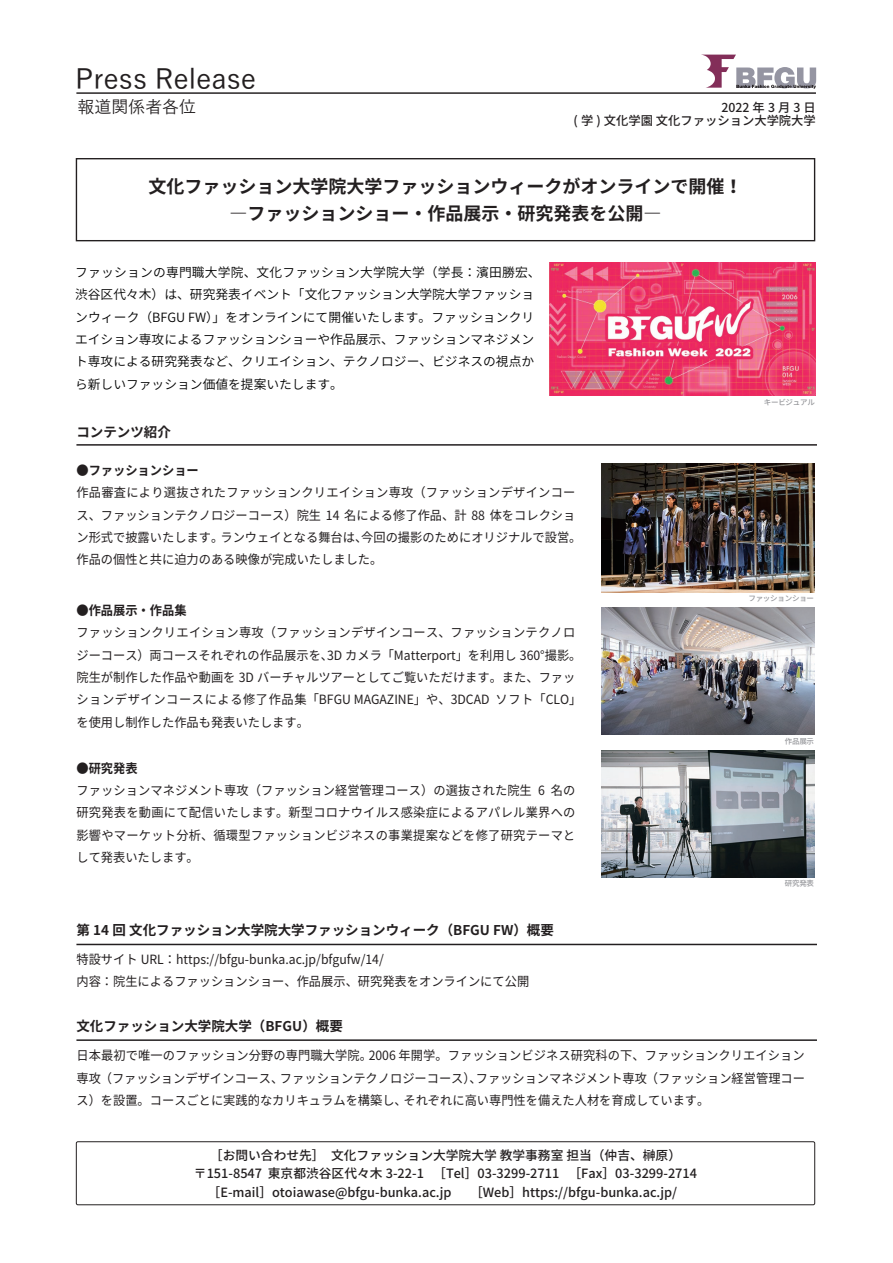
<style>
.page{position:relative;width:893px;height:1263px;background:#fff}
.page>*{position:absolute;margin:0;border:0;box-sizing:border-box;transform-origin:0 0}
.t1{font:500 27.75px "Yu Gothic";color:#231f20}
.t2{font:700 18px/26.5px "Noto Sans CJ Kjp";color:#231f20;text-align:center}
.t3{font:500 16.95px "Yu Gothic";color:#231f20}
.t4{font:700 13.5px "Noto Sans CJ Kjp";color:#231f20}
.t5{font:12.75px/22.4px "Noto Sans CJ Kjp";color:#231f20;scale:.96 1}
.t6{font:600 12.75px/22.4px "Noto Sans CJ Kjp";color:#030303}
.t7{font:500 12.75px/18.5px "Noto Sans CJ Kjp";color:#231f20;text-align:center}
.t8{font:700 12.75px "Noto Sans CJ Kjp";color:#231f20;scale:.96 1}
.t9{font:500 12.3px/13.8px "Noto Sans CJ Kjp";color:#231f20;text-align:right}
.t10{font:500 7.5px "Noto Sans CJ Kjp";letter-spacing:-.03em;color:#97989c}
</style>
<div class="page">
<div style="left:76px;top:1141px;width:739px;height:64px;border:1px solid #231f20;border-radius:2px"></div>
<hr style="left:76px;top:92px;width:740px;height:2px;background:#231f20">
<div style="left:76px;top:158px;width:739px;height:83px;border:1px solid #231f20"></div>
<svg style="left:703px;top:55px;width:113px;height:34px"></svg>
<hr style="left:76px;top:444px;width:741px;height:2px;background:#231f20">
<hr style="left:76px;top:1039px;width:741px;height:2px;background:#231f20">
<hr style="left:76px;top:944px;width:741px;height:1px;background:#231f20">
<img style="left:601px;top:607px;width:213px;height:128px">
<img style="left:602px;top:750px;width:213px;height:127px">
<img style="left:601px;top:464px;width:213px;height:128px">
<img style="left:549px;top:262px;width:266px;height:133px">
<h1 class="t1" style="left:75px;top:53px;width:210px">Press Release　</h1>
<h3 class="t3" style="left:78px;top:91px;width:120px">報道関係者各位</h3>
<p class="t9" style="left:574px;top:100px;width:244px">2022年3月3日<br>( 学 ) 文化学園 文化ファッション大学院大学</p>
<h2 class="t2" style="left:148px;top:174px;width:595px">文化ファッション大学院大学ファッションウィークがオンラインで開催！―ファッションショー・作品展示・研究発表を公開―</h2>
<p class="t6" style="left:75px;top:261px;width:467px">ファッションの専門職大学院、文化ファッション大学院大学（学長：濱田勝宏、渋谷区代々木）は、研究発表イベント「文化ファッション大学院大学ファッションウィーク（BFGU FW）」をオンラインにて開催いたします。ファッションクリエイション専攻によるファッションショーや作品展示、ファッションマネジメント専攻による研究発表など、クリエイション、テクノロジー、ビジネスの視点から新しいファッション価値を提案いたします。</p>
<p class="t4" style="left:76px;top:425px;width:96px">コンテンツ紹介</p>
<p class="t8" style="left:76px;top:463px;width:129px">●ファッションショー</p>
<p class="t5" style="left:76px;top:482px;width:528px">作品審査により選抜されたファッションクリエイション専攻（ファッションデザインコース、ファッションテクノロジーコース）院生 14 名による修了作品、計 88 体をコレクション形式で披露いたします。ランウェイとなる舞台は、今回の撮影のためにオリジナルで設営。作品の個性と共に迫力のある映像が完成いたしました。</p>
<p class="t8" style="left:76px;top:603px;width:116px">●作品展示・作品集</p>
<p class="t5" style="left:76px;top:622px;width:528px">ファッションクリエイション専攻（ファッションデザインコース、ファッションテクノロジーコース）両コースそれぞれの作品展示を、3D カメラ「Matterport」を利用し 360°撮影。院生が制作した作品や動画を 3D バーチャルツアーとしてご覧いただけます。また、ファッションデザインコースによる修了作品集「BFGU MAGAZINE」や、3DCAD ソフト「CLO」を使用し制作した作品も発表いたします。</p>
<p class="t8" style="left:76px;top:761px;width:65px">●研究発表</p>
<p class="t5" style="left:76px;top:779px;width:521px;text-align:justify">ファッションマネジメント専攻（ファッション経営管理コース）の選抜された院生 6 名の研究発表を動画にて配信いたします。新型コロナウイルス感染症によるアパレル業界への影響やマーケット分析、循環型ファッションビジネスの事業提案などを修了研究テーマとして発表いたします。</p>
<p class="t4" style="left:76px;top:922px;width:479px">第 14 回 文化ファッション大学院大学ファッションウィーク（BFGU FW）概要</p>
<p class="t5" style="left:76px;top:948px;width:473px">特設サイト URL：https://bfgu-bunka.ac.jp/bfgufw/14/<br>内容：院生によるファッションショー、作品展示、研究発表をオンラインにて公開</p>
<p class="t10" style="left:764px;top:398px;width:53px">キービジュアル</p>
<p class="t10" style="left:748px;top:594px;width:67px">ファッションショー</p>
<p class="t10" style="left:785px;top:737px;width:31px">作品展示</p>
<p class="t10" style="left:785px;top:879px;width:31px">研究発表</p>
<p class="t4" style="left:76px;top:1019px;width:268px">文化ファッション大学院大学（BFGU）概要</p>
<p class="t5" style="left:76px;top:1045px;width:760px;text-align:justify">日本最初で唯一のファッション分野の専門職大学院。2006 年開学。ファッションビジネス研究科の下、ファッションクリエイション専攻（ファッションデザインコース、ファッションテクノロジーコース）、ファッションマネジメント専攻（ファッション経営管理コース）を設置。コースごとに実践的なカリキュラムを構築し、それぞれに高い専門性を備えた人材を育成しています。</p>
<p class="t7" style="left:194px;top:1146px;width:505px">［お問い合わせ先］　文化ファッション大学院大学 教学事務室 担当（仲吉、榊原）〒151-8547 東京都渋谷区代々木 3-22-1 　［Tel］03-3299-2711 　［Fax］03-3299-2714［E-mail］otoiawase@bfgu-bunka.ac.jp 　 ［Web］https://bfgu-bunka.ac.jp/</p>
</div>
